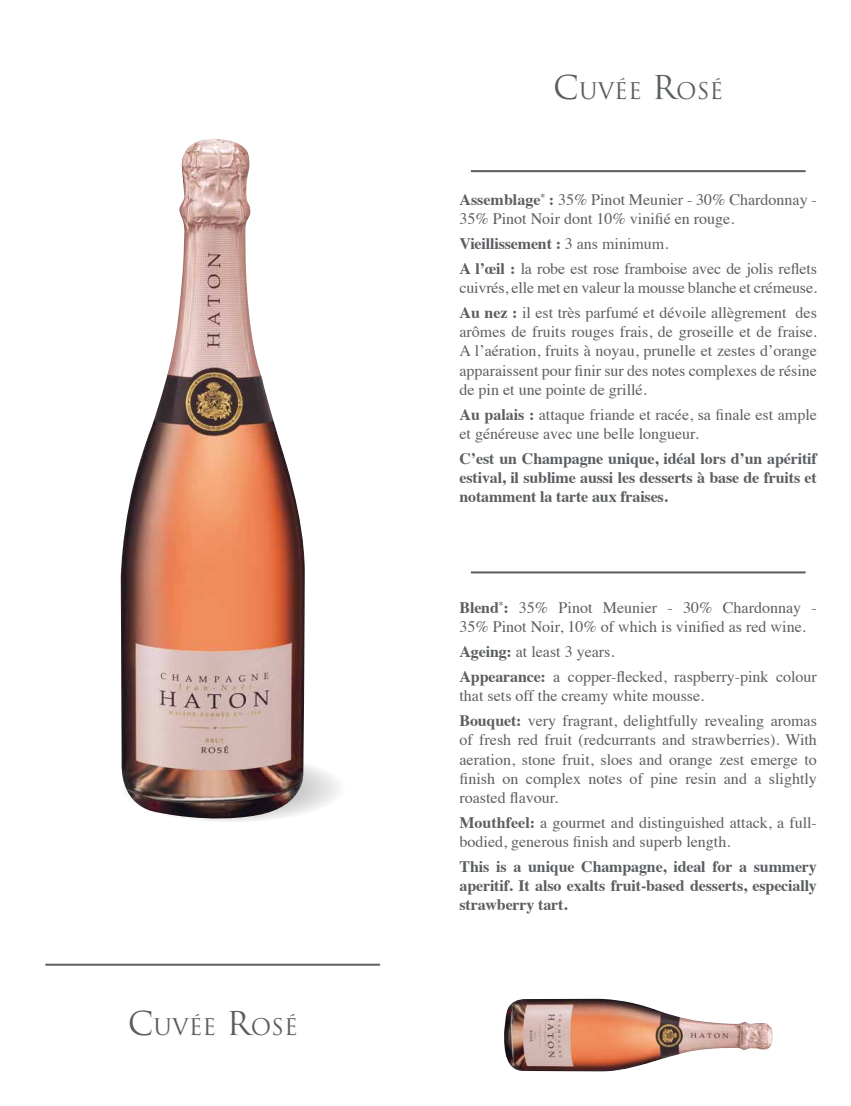
<style>
.page{position:relative;width:851px;height:1106px;background:#fff}
.page>*{position:absolute;margin:0;border:0;box-sizing:border-box;transform-origin:0 0}
.t1{font:22.4px "Trajan";color:#5b5e61}
.t2{font:16px/19.2px "Times";color:#5b5e61}
.t3{font:700 16px/19.2px "Times";letter-spacing:-.01em;color:#5b5e61;text-align:justify}
.s1{font-size:32px}
.s2{font-weight:700}
</style>
<div class="page">
<svg style="left:119px;top:754px;width:227px;height:68px"></svg>
<hr style="left:45px;top:963px;width:335px;height:2px;background:#5b5e61">
<img style="left:504px;top:998px;width:268px;height:73px">
<hr style="left:471px;top:170px;width:334px;height:2px;background:#5b5e61">
<hr style="left:471px;top:571px;width:334px;height:2px;background:#5b5e61">
<img style="left:120px;top:139px;width:185px;height:683px">
<h1 class="t1" style="left:128px;top:1013px;width:171px"><span class="s1">C</span>UVÉE <span class="s1">R</span>OSÉ</h1>
<h1 class="t1" style="left:553px;top:77px;width:171px"><span class="s1">C</span>UVÉE <span class="s1">R</span>OSÉ</h1>
<p class="t2" style="left:459px;top:188px;width:359px"><span class="s2">Assemblage</span><sup>*</sup> <span class="s2">:</span> 35% Pinot Meunier - 30% Chardonnay -<br>35% Pinot Noir dont 10% vinifié en rouge.</p>
<p class="t2" style="left:459px;top:230px;width:359px;line-height:24.8px"><span class="s2">Vieillissement :</span> 3 ans minimum.<br><span class="s2">A l’œil :</span> la robe est rose framboise avec de jolis reflets</p>
<p class="t2" style="left:459px;top:274px;width:359px;line-height:24.8px">cuivrés, elle met en valeur la mousse blanche et crémeuse.<br><span class="s2">Au nez :</span> il est très parfumé et dévoile allègrement des</p>
<p class="t2" style="left:459px;top:321px;width:359px;text-align:justify">arômes de fruits rouges frais, de groseille et de fraise.<br>A l’aération, fruits à noyau, prunelle et zestes d’orange apparaissent pour finir sur des notes complexes de résine de pin et une pointe de grillé.</p>
<p class="t2" style="left:459px;top:403px;width:359px"><span class="s2">Au palais :</span> attaque friande et racée, sa finale est ample et généreuse avec une belle longueur.</p>
<p class="t3" style="left:459px;top:447px;width:359px">C’est un Champagne unique, idéal lors d’un apéritif estival, il sublime aussi les desserts à base de fruits et notamment la tarte aux fraises.</p>
<p class="t2" style="left:459px;top:597px;width:359px"><span class="s2">Blend</span><sup>*</sup><span class="s2">:</span> 35% Pinot Meunier - 30% Chardonnay -<br>35% Pinot Noir, 10% of which is vinified as red wine.</p>
<p class="t2" style="left:459px;top:638px;width:359px;line-height:24.8px"><span class="s2">Ageing:</span> at least 3 years.<br><span class="s2">Appearance:</span> a copper-flecked, raspberry-pink colour</p>
<p class="t2" style="left:459px;top:682px;width:359px;line-height:24.8px">that sets off the creamy white mousse.<br><span class="s2">Bouquet:</span> very fragrant, delightfully revealing aromas</p>
<p class="t2" style="left:459px;top:729px;width:359px;text-align:justify">of fresh red fruit (redcurrants and strawberries). With aeration, stone fruit, sloes and orange zest emerge to finish on complex notes of pine resin and a slightly roasted flavour.</p>
<p class="t2" style="left:459px;top:811px;width:359px"><span class="s2">Mouthfeel:</span> a gourmet and distinguished attack, a full&shy;bodied, generous finish and superb length.</p>
<p class="t3" style="left:459px;top:855px;width:359px">This is a unique Champagne, ideal for a summery aperitif. It also exalts fruit-based desserts, especially strawberry tart.</p>
</div>
